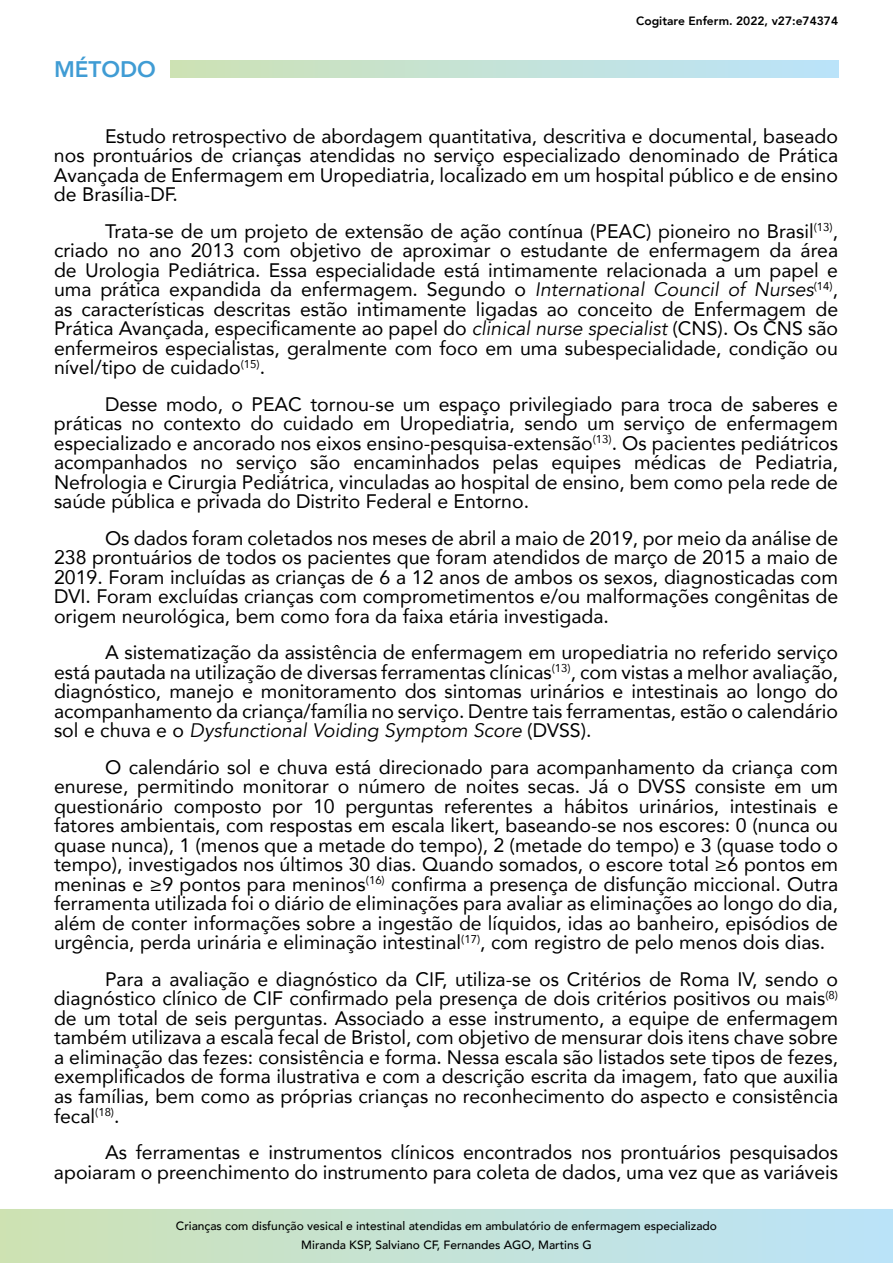
<style>
.page{position:relative;width:893px;height:1263px;background:#fff}
.page>*{position:absolute;margin:0;border:0;box-sizing:border-box;transform-origin:0 0}
.t1{font:800 22.5px "Avenir";color:#409cd4}
.t2{font:19.5px/19.5px "Avenir";color:#000;text-align:justify}
.t3{font:500 12px/18.6px "Avenir";color:#000;text-align:center}
.t4{font:800 12px "Avenir";color:#000}
.s1{font-style:italic}
</style>
<div class="page">
<svg style="left:0;top:1209px;width:893px;height:54px;background:#c4e2d6"></svg>
<div style="left:170px;top:61px;width:669px;height:16px;background:linear-gradient(to right,#cee2b5,#bae3fb)"></div>
<p class="t1" style="left:54px;top:52px;width:104px">MÉTODO</p>
<p class="t4" style="left:636px;top:12px;width:203px">Cogitare Enferm. 2022, v27:e74374</p>
<p class="t2" style="left:54px;top:126px;width:786px;text-indent:51px">Estudo retrospectivo de abordagem quantitativa, descritiva e documental, baseado nos prontuários de crianças atendidas no serviço especializado denominado de Prática Avançada de Enfermagem em Uropediatria, localizado em um hospital público e de ensino de Brasília-DF.</p>
<p class="t2" style="left:54px;top:221px;width:786px;text-indent:51px">Trata-se de um projeto de extensão de ação contínua (PEAC) pioneiro no Brasil<sup>(13)</sup>, criado no ano 2013 com objetivo de aproximar o estudante de enfermagem da área de Urologia Pediátrica. Essa especialidade está intimamente relacionada a um papel e uma prática expandida da enfermagem. Segundo o <span class="s1">International Council of Nurses</span><sup>(14)</sup>, as características descritas estão intimamente ligadas ao conceito de Enfermagem de Prática Avançada, especificamente ao papel do <span class="s1">clinical nurse specialist</span> (CNS). Os CNS são enfermeiros especialistas, geralmente com foco em uma subespecialidade, condição ou nível/tipo de cuidado<sup>(15)</sup>.</p>
<p class="t2" style="left:54px;top:394px;width:786px;text-indent:51px">Desse modo, o PEAC tornou-se um espaço privilegiado para troca de saberes e práticas no contexto do cuidado em Uropediatria, sendo um serviço de enfermagem especializado e ancorado nos eixos ensino-pesquisa-extensão<sup>(13)</sup>. Os pacientes pediátricos acompanhados no serviço são encaminhados pelas equipes médicas de Pediatria, Nefrologia e Cirurgia Pediátrica, vinculadas ao hospital de ensino, bem como pela rede de saúde pública e privada do Distrito Federal e Entorno.</p>
<p class="t2" style="left:54px;top:528px;width:786px;text-indent:51px">Os dados foram coletados nos meses de abril a maio de 2019, por meio da análise de 238 prontuários de todos os pacientes que foram atendidos de março de 2015 a maio de 2019. Foram incluídas as crianças de 6 a 12 anos de ambos os sexos, diagnosticadas com DVI. Foram excluídas crianças com comprometimentos e/ou malformações congênitas de origem neurológica, bem como fora da faixa etária investigada.</p>
<p class="t2" style="left:54px;top:642px;width:786px;text-indent:51px">A sistematização da assistência de enfermagem em uropediatria no referido serviço está pautada na utilização de diversas ferramentas clínicas<sup>(13)</sup>, com vistas a melhor avaliação, diagnóstico, manejo e monitoramento dos sintomas urinários e intestinais ao longo do acompanhamento da criança/família no serviço. Dentre tais ferramentas, estão o calendário sol e chuva e o <span class="s1">Dysfunctional Voiding Symptom Score</span> (DVSS).</p>
<p class="t2" style="left:54px;top:757px;width:786px;text-indent:51px">O calendário sol e chuva está direcionado para acompanhamento da criança com enurese, permitindo monitorar o número de noites secas. Já o DVSS consiste em um questionário composto por 10 perguntas referentes a hábitos urinários, intestinais e fatores ambientais, com respostas em escala likert, baseando-se nos escores: 0 (nunca ou quase nunca), 1 (menos que a metade do tempo), 2 (metade do tempo) e 3 (quase todo o tempo), investigados nos últimos 30 dias. Quando somados, o escore total ≥6 pontos em meninas e ≥9 pontos para meninos<sup>(16)</sup> confirma a presença de disfunção miccional. Outra ferramenta utilizada foi o diário de eliminações para avaliar as eliminações ao longo do dia, além de conter informações sobre a ingestão de líquidos, idas ao banheiro, episódios de urgência, perda urinária e eliminação intestinal<sup>(17)</sup>, com registro de pelo menos dois dias.</p>
<p class="t2" style="left:54px;top:969px;width:786px;text-indent:51px">Para a avaliação e diagnóstico da CIF, utiliza-se os Critérios de Roma IV, sendo o diagnóstico clínico de CIF confirmado pela presença de dois critérios positivos ou mais<sup>(8) </sup>de um total de seis perguntas. Associado a esse instrumento, a equipe de enfermagem também utilizava a escala fecal de Bristol, com objetivo de mensurar dois itens chave sobre a eliminação das fezes: consistência e forma. Nessa escala são listados sete tipos de fezes, exemplificados de forma ilustrativa e com a descrição escrita da imagem, fato que auxilia as famílias, bem como as próprias crianças no reconhecimento do aspecto e consistência fecal<sup>(18)</sup>.</p>
<p class="t2" style="left:54px;top:1142px;width:786px;text-align:right">As ferramentas e instrumentos clínicos encontrados nos prontuários pesquisados apoiaram o preenchimento do instrumento para coleta de dados, uma vez que as variáveis</p>
<p class="t3" style="left:176px;top:1216px;width:543px">Crianças com disfunção vesical e intestinal atendidas em ambulatório de enfermagem especializado<br>Miranda KSP, Salviano CF, Fernandes AGO, Martins G</p>
</div>
